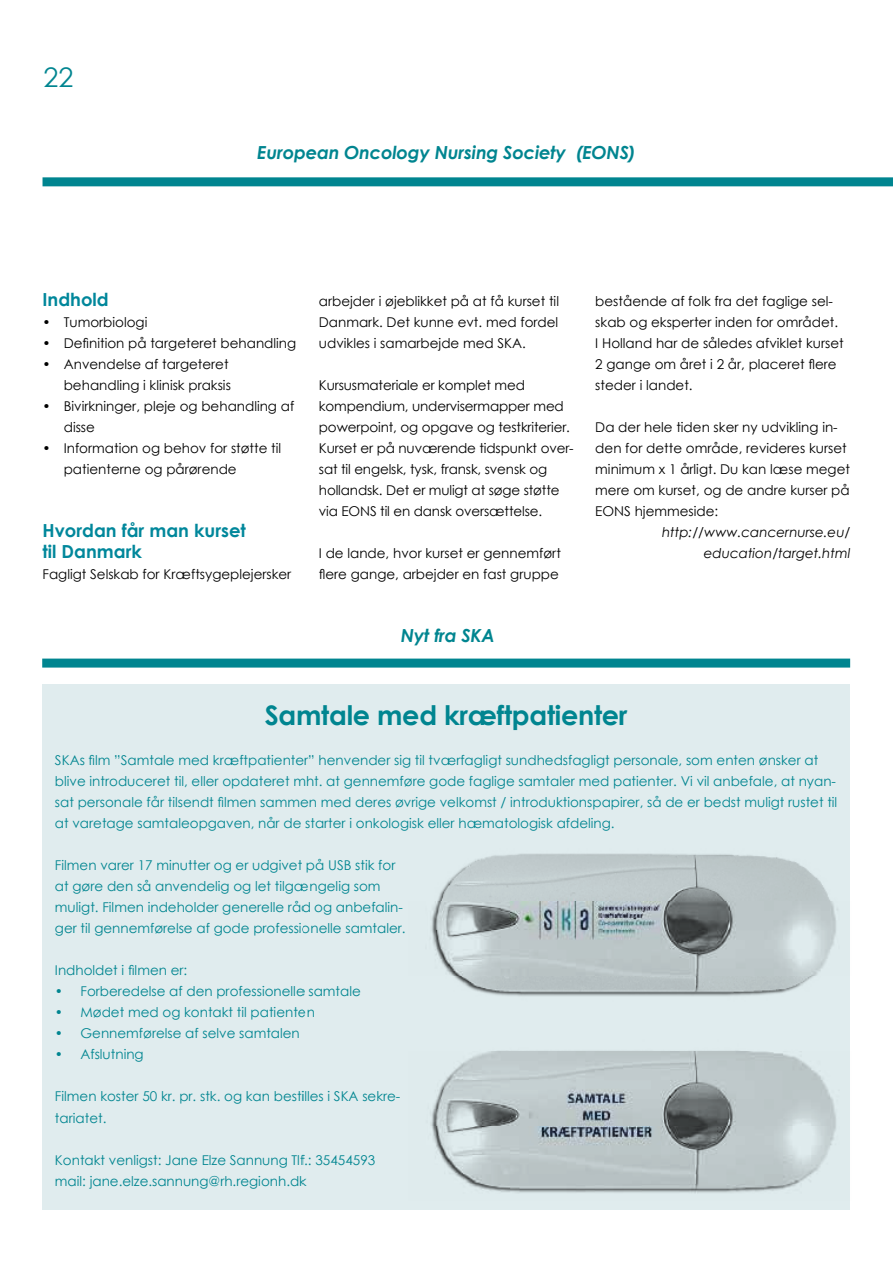
<style>
.page{position:relative;width:893px;height:1263px;background:#fff}
.page>*{position:absolute;margin:0;border:0;box-sizing:border-box;transform-origin:0 0}
.t1{font:700 27px "Century Gothic";letter-spacing:-.01em;color:#008590}
.t2{font:27px "Century Gothic";color:#008590}
.t3{font:italic 700 18px "Century Gothic";letter-spacing:-.01em;color:#008590}
.t4{font:700 18px/21px "Century Gothic";color:#00879b}
.t5{font:13.5px/21px "Century Gothic";color:#000}
.t6{font:13.5px/21px "Century Gothic";color:#008590}
.t7{font:italic 13.5px/21px "Century Gothic";color:#000;text-align:right}
</style>
<div class="page">
<div style="left:43px;top:177px;width:850px;height:9px;background:#008590"></div>
<div style="left:42px;top:684px;width:808px;height:525px;background:#e0ecee"></div>
<img style="left:408px;top:853px;width:442px;height:357px">
<div style="left:42px;top:659px;width:808px;height:9px;background:#008590"></div>
<h1 class="t2" style="left:44px;top:59px;width:31px">22</h1>
<h2 class="t3" style="left:257px;top:139px;width:380px">European Oncology Nursing Society (EONS)</h2>
<h2 class="t4" style="left:43px;top:288px;width:68px">Indhold</h2>
<p class="t5" style="left:43px;top:311px;width:106px">• Tumorbiologi</p>
<p class="t5" style="left:43px;top:332px;width:255px">• Definition på targeteret behandling</p>
<p class="t5" style="left:43px;top:353px;width:190px;text-align:right">• Anvendelse af targeteret behandling i klinisk praksis</p>
<p class="t5" style="left:64px;top:395px;width:232px;text-indent:-21px">• Bivirkninger, pleje og behandling af disse</p>
<p class="t5" style="left:64px;top:437px;width:219px;text-indent:-21px">• Information og behov for støtte til patienterne og pårørende</p>
<h2 class="t4" style="left:43px;top:519px;width:205px">Hvordan får man kurset til Danmark</h2>
<p class="t5" style="left:43px;top:563px;width:250px">Fagligt Selskab for Kræftsygeplejersker</p>
<p class="t5" style="left:319px;top:290px;width:242px;text-align:justify">arbejder i øjeblikket på at få kurset til Danmark. Det kunne evt. med fordel udvikles i samarbejde med SKA.</p>
<p class="t5" style="left:319px;top:374px;width:256px">Kursusmateriale er komplet med kompendium, undervisermapper med powerpoint, og opgave og testkriterier.<br>Kurset er på nuværende tidspunkt over&shy;sat til engelsk, tysk, fransk, svensk og hollandsk. Det er muligt at søge støtte via EONS til en dansk oversættelse.</p>
<p class="t5" style="left:319px;top:542px;width:243px">I de lande, hvor kurset er gennemført flere gange, arbejder en fast gruppe</p>
<h2 class="t3" style="left:401px;top:622px;width:95px">Nyt fra SKA</h2>
<p class="t5" style="left:595px;top:290px;width:250px">bestående af folk fra det faglige sel&shy;skab og eksperter inden for området.<br>I Holland har de således afviklet kurset 2 gange om året i 2 år, placeret flere steder i landet.</p>
<p class="t5" style="left:595px;top:416px;width:256px">Da der hele tiden sker ny udvikling in&shy;den for dette område, revideres kurset minimum x 1 årligt. Du kan læse meget mere om kurset, og de andre kurser på EONS hjemmeside:</p>
<p class="t7" style="left:662px;top:522px;width:190px">http://www.cancernurse.eu/ education/target.html</p>
<h1 class="t1" style="left:265px;top:694px;width:364px">Samtale med kræftpatienter</h1>
<p class="t6" style="left:55px;top:750px;width:784px">SKAs film ”Samtale med kræftpatienter” henvender sig til tværfagligt sundhedsfagligt personale, som enten ønsker at blive introduceret til, eller opdateret mht. at gennemføre gode faglige samtaler med patienter. Vi vil anbefale, at nyan&shy;sat personale får tilsendt filmen sammen med deres øvrige velkomst / introduktionspapirer, så de er bedst muligt rustet til at varetage samtaleopgaven, når de starter i onkologisk eller hæmatologisk afdeling.</p>
<p class="t6" style="left:55px;top:855px;width:352px">Filmen varer 17 minutter og er udgivet på USB stik for at gøre den så anvendelig og let tilgængelig som muligt. Filmen indeholder generelle råd og anbefalin&shy;ger til gennemførelse af gode professionelle samtaler.</p>
<p class="t6" style="left:55px;top:960px;width:134px">Indholdet i filmen er:</p>
<p class="t6" style="left:55px;top:981px;width:307px">• Forberedelse af den professionelle samtale</p>
<p class="t6" style="left:55px;top:1002px;width:261px">• Mødet med og kontakt til patienten</p>
<p class="t6" style="left:55px;top:1023px;width:246px">• Gennemførelse af selve samtalen</p>
<p class="t6" style="left:55px;top:1044px;width:90px">• Afslutning</p>
<p class="t6" style="left:55px;top:1086px;width:347px">Filmen koster 50 kr. pr. stk. og kan bestilles i SKA sekre&shy;tariatet.</p>
<p class="t6" style="left:55px;top:1149px;width:322px">Kontakt venligst: Jane Elze Sannung Tlf.: 35454593 mail: jane.elze.sannung@rh.regionh.dk</p>
</div>
